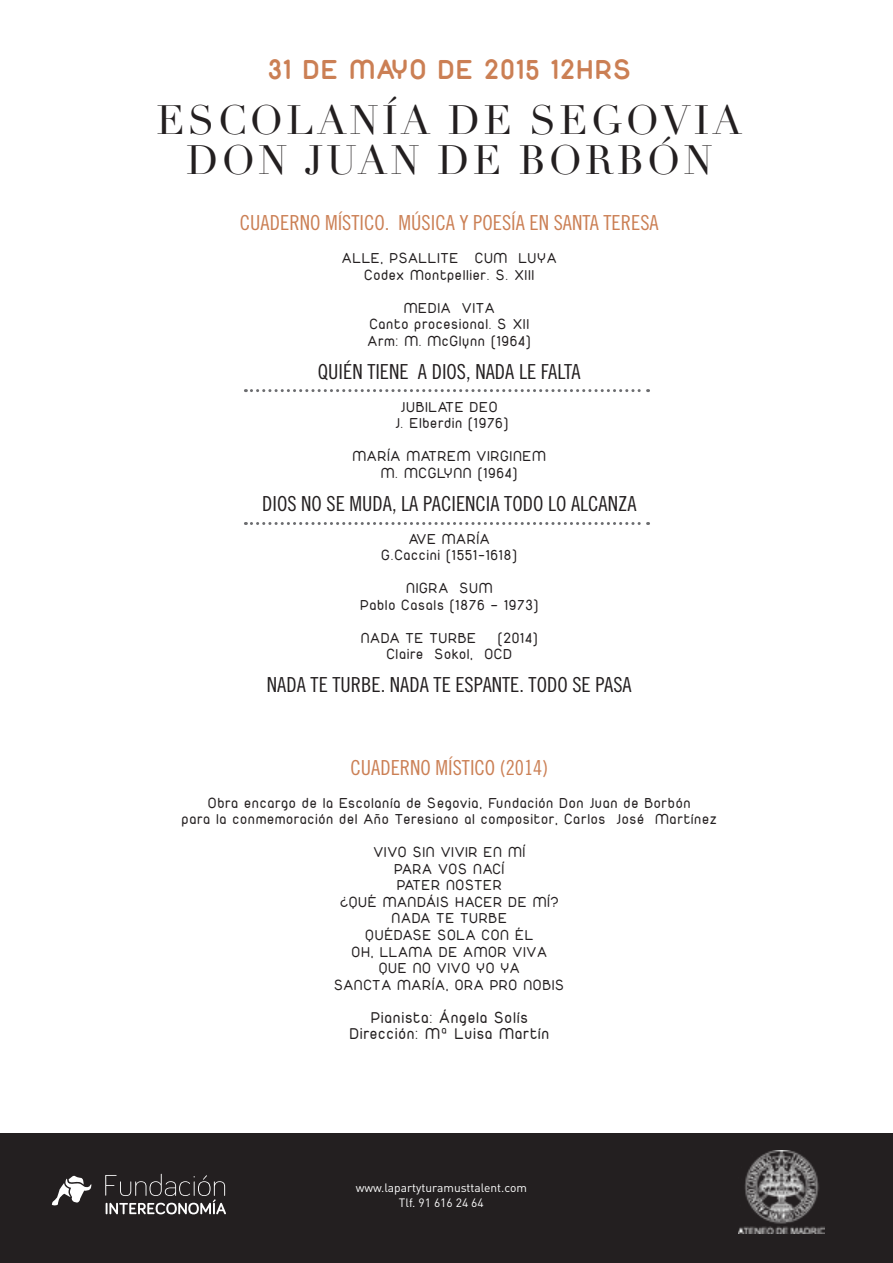
<style>
.page{position:relative;width:893px;height:1263px;background:#fff}
.page>*{position:absolute;margin:0;border:0;box-sizing:border-box;transform-origin:0 0}
.t1{font:40.05px "Didot";letter-spacing:.08em;color:#231f20}
.t2{font:700 28.95px "Duepuntozero";letter-spacing:.08em;color:#cb7f54}
.t3{font:20.7px "Trade Gothic Cond Eighteen";color:#231f20}
.t4{font:20.7px "Trade Gothic Cond Eighteen";color:#cb7f54}
.t5{font:16.5px "Duepuntozero";letter-spacing:.08em;color:#231f20}
.t6{font:15.15px "Duepuntozero";letter-spacing:.08em;color:#231f20}
.t7{font:12px "DIN";color:#fff}
</style>
<div class="page">
<div style="left:0;top:1134px;width:893px;height:129px;background:#231f20"></div>
<svg style="left:52px;top:1175px;width:39px;height:31px"></svg>
<svg style="left:105px;top:1174px;width:121px;height:40px"></svg>
<img style="left:738px;top:1151px;width:87px;height:83px">
<svg style="left:245px;top:389px;width:404px;height:3px"></svg>
<svg style="left:245px;top:522px;width:404px;height:3px"></svg>
<p class="t2" style="left:268px;top:53px;width:363px">31 DE MAYO DE 2015 12HRS</p>
<p class="t1" style="left:157px;top:96px;width:587px">ESCOLANÍA DE SEGOVIA</p>
<p class="t1" style="left:186px;top:136px;width:528px">DON JUAN DE BORBÓN</p>
<p class="t4" style="left:240px;top:211px;width:420px">CUADERNO MÍSTICO. MÚSICA Y POESÍA EN SANTA TERESA</p>
<p class="t6" style="left:342px;top:250px;width:216px">ALLE, PSALLITE CUM LUYA</p>
<p class="t6" style="left:365px;top:267px;width:171px">Codex Montpellier. S. XIII</p>
<p class="t6" style="left:404px;top:300px;width:92px">MEDIA VITA</p>
<p class="t6" style="left:370px;top:316px;width:161px">Canto procesional. S XII</p>
<p class="t6" style="left:368px;top:333px;width:164px">Arm: M. McGlynn (1964)</p>
<p class="t3" style="left:318px;top:359px;width:264px">QUIÉN TIENE A DIOS, NADA LE FALTA</p>
<p class="t6" style="left:401px;top:399px;width:98px">JUBILATE DEO</p>
<p class="t6" style="left:396px;top:415px;width:114px">J. Elberdin (1976)</p>
<p class="t6" style="left:353px;top:448px;width:194px">MARÍA MATREM VIRGINEM</p>
<p class="t6" style="left:381px;top:465px;width:138px">M. MCGLYNN (1964)</p>
<p class="t3" style="left:262px;top:491px;width:376px">DIOS NO SE MUDA, LA PACIENCIA TODO LO ALCANZA</p>
<p class="t6" style="left:409px;top:531px;width:82px">AVE MARÍA</p>
<p class="t6" style="left:382px;top:547px;width:137px">G.Caccini (1551-1618)</p>
<p class="t6" style="left:406px;top:580px;width:87px">NIGRA SUM</p>
<p class="t6" style="left:360px;top:597px;width:179px">Pablo Casals (1876 – 1973)</p>
<p class="t6" style="left:361px;top:630px;width:116px">NADA TE TURBE</p>
<p class="t6" style="left:498px;top:630px;width:41px">(2014)</p>
<p class="t6" style="left:387px;top:646px;width:127px">Claire Sokol, OCD</p>
<p class="t3" style="left:267px;top:673px;width:366px">NADA TE TURBE. NADA TE ESPANTE. TODO SE PASA</p>
<p class="t4" style="left:350px;top:755px;width:199px">CUADERNO MÍSTICO (2014)</p>
<p class="t6" style="left:208px;top:795px;width:484px">Obra encargo de la Escolanía de Segovia, Fundación Don Juan de Borbón</p>
<p class="t6" style="left:182px;top:811px;width:536px">para la conmemoración del Año Teresiano al compositor, Carlos José Martínez</p>
<p class="t6" style="left:374px;top:844px;width:153px">VIVO SIN VIVIR EN MÍ</p>
<p class="t6" style="left:394px;top:861px;width:111px">PARA VOS NACÍ</p>
<p class="t6" style="left:397px;top:877px;width:106px">PATER NOSTER</p>
<p class="t6" style="left:340px;top:894px;width:219px">¿QUÉ MANDÁIS HACER DE MÍ?</p>
<p class="t6" style="left:392px;top:910px;width:116px">NADA TE TURBE</p>
<p class="t6" style="left:366px;top:927px;width:169px">QUÉDASE SOLA CON ÉL</p>
<p class="t6" style="left:352px;top:943px;width:196px">OH, LLAMA DE AMOR VIVA</p>
<p class="t6" style="left:379px;top:960px;width:142px">QUE NO VIVO YO YA</p>
<p class="t6" style="left:334px;top:976px;width:231px">SANCTA MARÍA, ORA PRO NOBIS</p>
<p class="t5" style="left:371px;top:1008px;width:158px">Pianista: Ángela Solís</p>
<p class="t5" style="left:350px;top:1025px;width:201px">Dirección: Mª Luisa Martín</p>
<p class="t7" style="left:356px;top:1180px;width:173px">www.lapartyturamusttalent.com</p>
<p class="t7" style="left:399px;top:1195px;width:86px">Tlf. 91 616 24 64</p>
</div>
